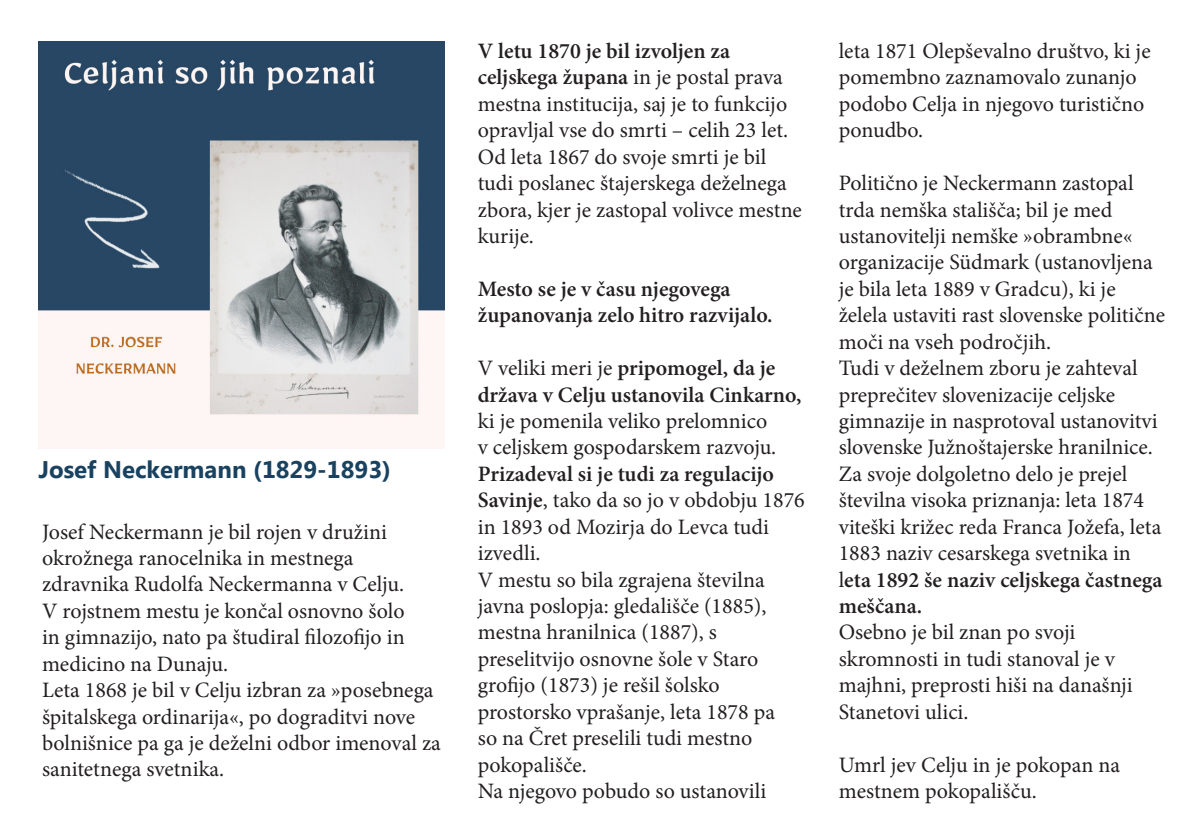
<style>
.page{position:relative;width:1191px;height:840px;background:#fff}
.page>*{position:absolute;margin:0;border:0;box-sizing:border-box;transform-origin:0 0}
.t1{font:700 24px "Myanmar Text";color:#194260}
.t2{font:22px/26.4px "Minion Pro";color:#231f20}
.t3{font:600 22px/26.4px "Minion Pro";color:#231f20}
.s1{font-weight:600}
</style>
<div class="page">
<img style="left:38px;top:42px;width:406px;height:406px">
<p class="t1" style="left:38px;top:455px;width:354px">Josef Neckermann (1829-1893)</p>
<p class="t2" style="left:42px;top:518px;width:364px">Josef Neckermann je bil rojen v družini okrožnega ranocelnika in mestnega zdravnika Rudolfa Neckermanna v Celju.<br>V rojstnem mestu je končal osnovno šolo in gimnazijo, nato pa študiral filozofijo in medicino na Dunaju.</p>
<p class="t2" style="left:42px;top:676px;width:400px">Leta 1868 je bil v Celju izbran za »posebnega špitalskega ordinarija«, po dograditvi nove bolnišnice pa ga je deželni odbor imenoval za sanitetnega svetnika.</p>
<p class="t2" style="left:478px;top:38px;width:326px"><span class="s1">V letu 1870 je bil izvoljen za celjskega župana</span> in je postal prava mestna institucija, saj je to funkcijo opravljal vse do smrti – celih 23 let.<br>Od leta 1867 do svoje smrti je bil tudi poslanec štajerskega deželnega zbora, kjer je zastopal volivce mestne kurije.</p>
<p class="t3" style="left:478px;top:275px;width:296px">Mesto se je v času njegovega županovanja zelo hitro razvijalo.</p>
<p class="t2" style="left:478px;top:355px;width:328px">V veliki meri je <span class="s1">pripomogel, da je država v Celju ustanovila Cinkarno, </span>ki je pomenila veliko prelomnico<br>v celjskem gospodarskem razvoju.<br><span class="s1">Prizadeval si je tudi za regulacijo<br>Savinje</span>, tako da so jo v obdobju 1876 in 1893 od Mozirja do Levca tudi izvedli.</p>
<p class="t2" style="left:478px;top:566px;width:299px">V mestu so bila zgrajena številna javna poslopja: gledališče (1885), mestna hranilnica (1887), s preselitvijo osnovne šole v Staro grofijo (1873) je rešil šolsko prostorsko vprašanje, leta 1878 pa so na Čret preselili tudi mestno pokopališče.</p>
<p class="t2" style="left:478px;top:777px;width:290px">Na njegovo pobudo so ustanovili</p>
<p class="t2" style="left:838px;top:38px;width:313px">leta 1871 Olepševalno društvo, ki je pomembno zaznamovalo zunanjo podobo Celja in njegovo turistično ponudbo.</p>
<p class="t2" style="left:838px;top:170px;width:328px">Politično je Neckermann zastopal trda nemška stališča; bil je med ustanovitelji nemške »obrambne« organizacije Südmark (ustanovljena je bila leta 1889 v Gradcu), ki je želela ustaviti rast slovenske politične</p>
<p class="t2" style="left:838px;top:328px;width:214px">moči na vseh področjih.</p>
<p class="t2" style="left:838px;top:355px;width:325px">Tudi v deželnem zboru je zahteval preprečitev slovenizacije celjske gimnazije in nasprotoval ustanovitvi slovenske Južnoštajerske hranilnice.<br>Za svoje dolgoletno delo je prejel številna visoka priznanja: leta 1874 viteški križec reda Franca Jožefa, leta 1883 naziv cesarskega svetnika in l<span class="s1">eta 1892 še naziv celjskega častnega meščana.</span></p>
<p class="t2" style="left:838px;top:619px;width:295px">Osebno je bil znan po svoji skromnosti in tudi stanoval je v majhni, preprosti hiši na današnji<br>Stanetovi ulici.</p>
<p class="t2" style="left:838px;top:751px;width:283px">Umrl jev Celju in je pokopan na mestnem pokopališču.</p>
</div>
